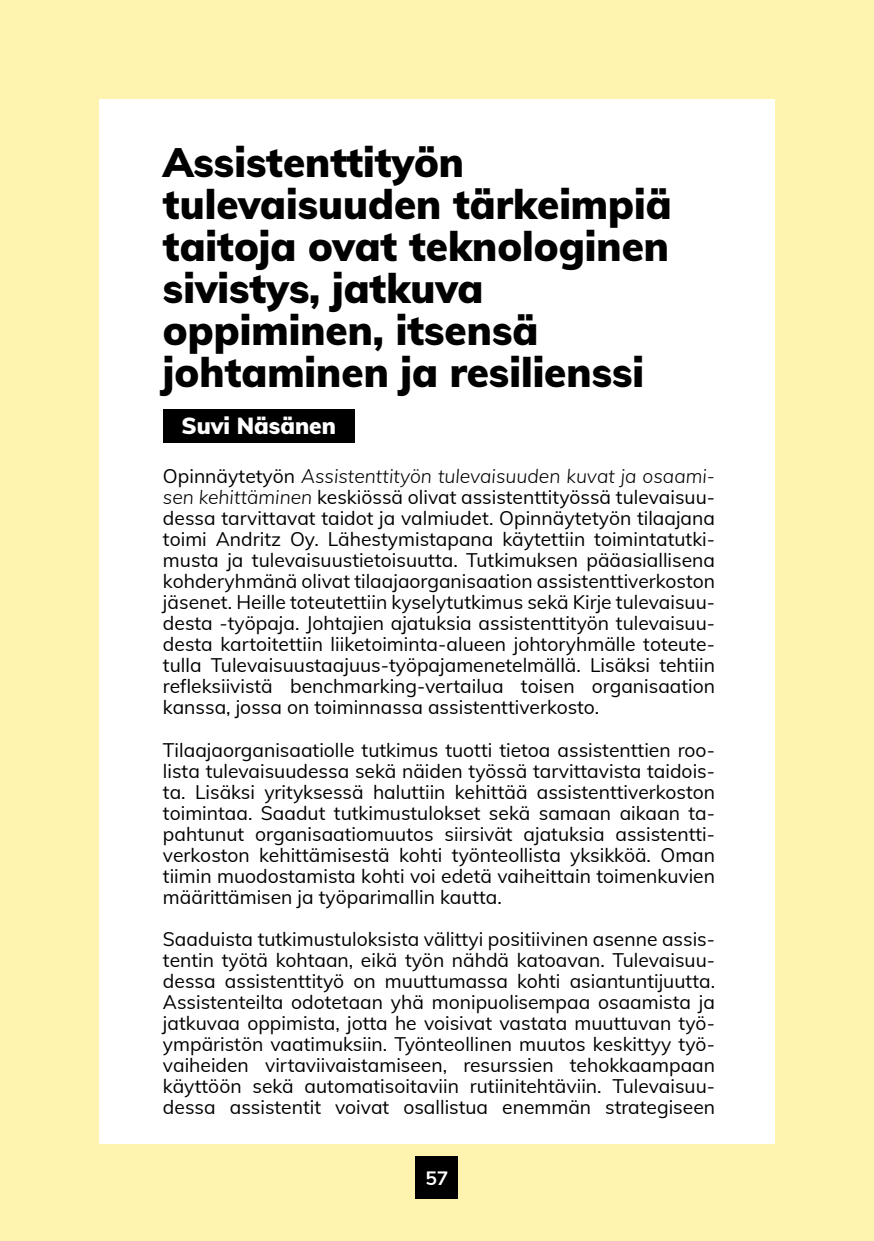
<style>
.page{position:relative;width:874px;height:1241px;background:#fff}
.page>*{position:absolute;margin:0;border:0;box-sizing:border-box;transform-origin:0 0}
.t1{font:900 40.25px/42px "Mulish";color:#000;text-align:justify}
.t2{font:900 22.75px "Mulish";color:#fff}
.Leipäteksti{font:19.25px/21px "Mulish";color:#000;text-align:justify}
.t3{font:700 19.25px "Mulish";color:#fff}
.s1{font-weight:300;font-style:italic}
</style>
<div class="page">
<div style="left:0;top:0;width:873px;height:1240px;border:110px solid #fff4af"></div>
<div style="left:99px;top:99px;width:675px;height:1044px;background:#fff"></div>
<div style="left:415px;top:1156px;width:43px;height:42px;background:#000"></div>
<div style="left:163px;top:409px;width:191px;height:33px;background:#000"></div>
<p class="t1" style="left:163px;top:139px;width:302px">Assistenttityön</p>
<p class="t1" style="left:163px;top:181px;width:510px">tulevaisuuden tärkeimpiä taitoja ovat teknologinen sivistys, jatkuva</p>
<p class="t1" style="left:163px;top:307px;width:377px">oppiminen, itsensä</p>
<p class="t1" style="left:163px;top:349px;width:482px">johtaminen ja resilienssi</p>
<p class="t2" style="left:181px;top:409px;width:156px">Suvi Näsänen</p>
<p class="Leipäteksti" style="left:163px;top:465px;width:553px">Opinnäytetyön <span class="s1">Assistenttityön tulevaisuuden kuvat ja osaami&shy;sen kehittäminen</span> keskiössä olivat assistenttityössä tulevaisuu&shy;dessa tarvittavat taidot ja valmiudet. Opinnäytetyön tilaajana toimi Andritz Oy. Lähestymistapana käytettiin toimintatutki&shy;musta ja tulevaisuustietoisuutta. Tutkimuksen pääasiallisena kohderyhmänä olivat tilaajaorganisaation assistenttiverkoston jäsenet. Heille toteutettiin kyselytutkimus sekä Kirje tulevaisuu&shy;desta -työpaja. Johtajien ajatuksia assistenttityön tulevaisuu&shy;desta kartoitettiin liiketoiminta-alueen johtoryhmälle toteute&shy;tulla Tulevaisuustaajuus-työpajamenetelmällä. Lisäksi tehtiin refleksiivistä benchmarking-vertailua toisen organisaation kanssa, jossa on toiminnassa assistenttiverkosto.</p>
<p class="Leipäteksti" style="left:163px;top:738px;width:553px">Tilaajaorganisaatiolle tutkimus tuotti tietoa assistenttien roo&shy;lista tulevaisuudessa sekä näiden työssä tarvittavista taidois&shy;ta. Lisäksi yrityksessä haluttiin kehittää assistenttiverkoston toimintaa. Saadut tutkimustulokset sekä samaan aikaan ta&shy;pahtunut organisaatiomuutos siirsivät ajatuksia assistentti&shy;verkoston kehittämisestä kohti työnteollista yksikköä. Oman tiimin muodostamista kohti voi edetä vaiheittain toimenkuvien määrittämisen ja työparimallin kautta.</p>
<p class="Leipäteksti" style="left:163px;top:927px;width:553px">Saaduista tutkimustuloksista välittyi positiivinen asenne assis&shy;tentin työtä kohtaan, eikä työn nähdä katoavan. Tulevaisuu&shy;dessa assistenttityö on muuttumassa kohti asiantuntijuutta.<br>Assistenteilta odotetaan yhä monipuolisempaa osaamista ja jatkuvaa oppimista, jotta he voisivat vastata muuttuvan työ&shy;ympäristön vaatimuksiin. Työnteollinen muutos keskittyy työ&shy;vaiheiden virtaviivaistamiseen, resurssien tehokkaampaan käyttöön sekä automatisoitaviin rutiinitehtäviin. Tulevaisuu&shy;dessa assistentit voivat osallistua enemmän strategiseen</p>
<p class="t3" style="left:425px;top:1163px;width:25px">57</p>
</div>
